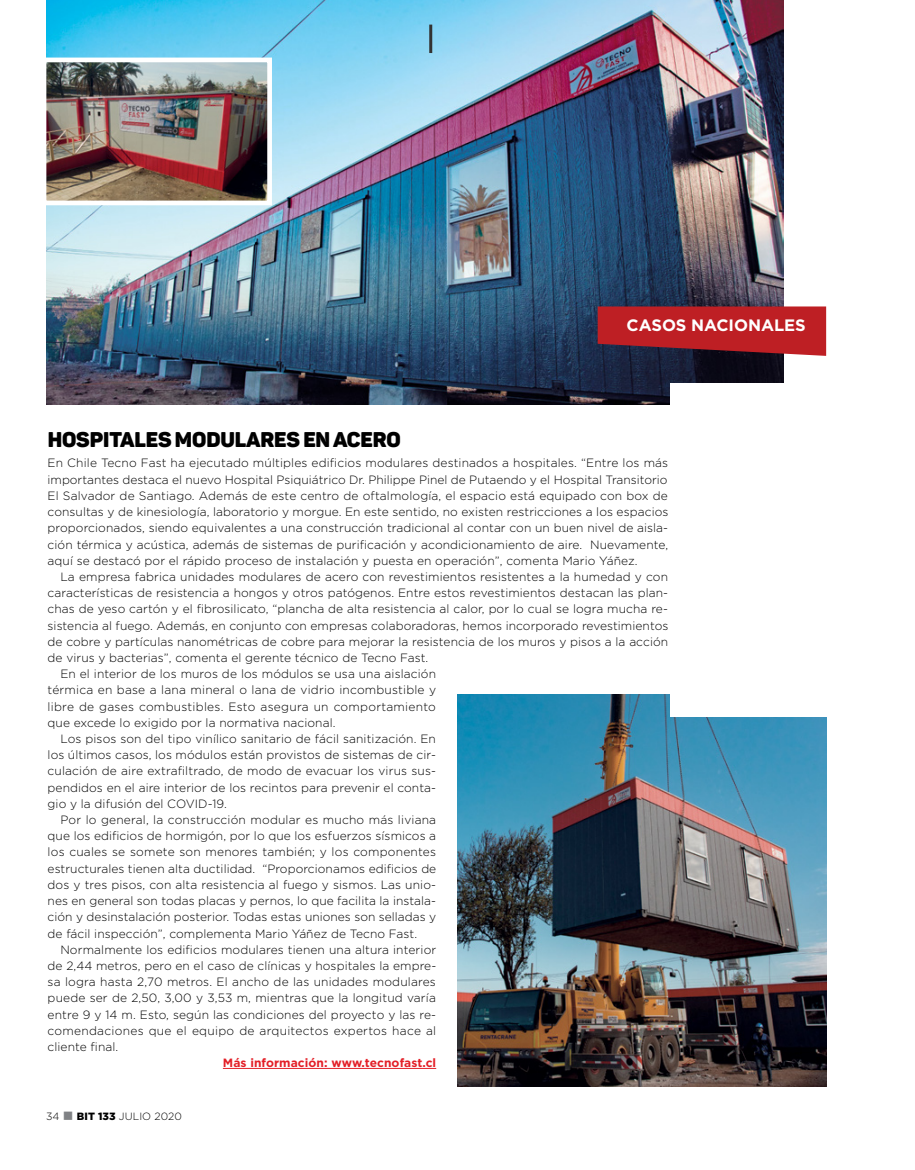
<style>
.page{position:relative;width:915px;height:1170px;background:#fff}
.page>*{position:absolute;margin:0;border:0;box-sizing:border-box;transform-origin:0 0}
.t1{font:21px "Panton Black Caps";letter-spacing:-.005em;color:#000}
.t2{font:700 16.5px "Gotham";letter-spacing:-.005em;color:#fff}
.t3{font:300 12px/16.2px "Gotham";letter-spacing:.005em;color:#000;text-align:justify}
.t4{font:700 12px "Gotham";letter-spacing:.005em;color:#e31f27}
.t5{font:300 10.5px "Gotham";letter-spacing:.005em;color:#000}
.s1{color:#808285}
.s2{font-weight:900}
</style>
<div class="page">
<hr style="left:223px;top:1067px;width:213px;height:1px;background:#e31f27">
<img style="left:457px;top:694px;width:368px;height:392px">
<img style="left:46px;top:0;width:736px;height:404px">
<div style="left:670px;top:383px;width:171px;height:333px;background:#fff"></div>
<img style="left:48px;top:64px;width:218px;height:135px">
<div style="left:42px;top:58px;width:230px;height:147px;border:5px solid #fff"></div>
<svg style="left:597px;top:306px;width:228px;height:50px;background:#a82027"></svg>
<hr style="left:429px;top:25px;width:3px;height:28px;background:#333">
<h2 class="t2" style="left:626px;top:314px;width:25px">CASOS</h2>
<h2 class="t2" style="left:691px;top:314px;width:82px">NACIONALES</h2>
<h1 class="t1" style="left:48px;top:426px;width:354px">HOSPITALES MODULARES EN ACERO</h1>
<p class="t3" style="left:48px;top:455px;width:622px">En Chile Tecno Fast ha ejecutado múltiples edificios modulares destinados a hospitales. “Entre los más importantes destaca el nuevo Hospital Psiquiátrico Dr. Philippe Pinel de Putaendo y el Hospital Transitorio El Salvador de Santiago. Además de este centro de oftalmología, el espacio está equipado con box de consultas y de kinesiología, laboratorio y morgue. En este sentido, no existen restricciones a los espacios proporcionados, siendo equivalentes a una construcción tradicional al contar con un buen nivel de aisla&shy;ción térmica y acústica, además de sistemas de purificación y acondicionamiento de aire. Nuevamente, aquí se destacó por el rápido proceso de instalación y puesta en operación”, comenta Mario Yáñez.</p>
<p class="t3" style="left:60px;top:568px;width:609px">La empresa fabrica unidades modulares de acero con revestimientos resistentes a la humedad y con</p>
<p class="t3" style="left:48px;top:584px;width:621px">características de resistencia a hongos y otros patógenos. Entre estos revestimientos destacan las plan-</p>
<p class="t3" style="left:48px;top:600px;width:621px">chas de yeso cartón y el fibrosilicato, “plancha de alta resistencia al calor, por lo cual se logra mucha re-</p>
<p class="t3" style="left:48px;top:617px;width:622px">sistencia al fuego. Además, en conjunto con empresas colaboradoras, hemos incorporado revestimientos</p>
<p class="t3" style="left:48px;top:633px;width:622px">de cobre y partículas nanométricas de cobre para mejorar la resistencia de los muros y pisos a la acción</p>
<p class="t3" style="left:48px;top:649px;width:382px">de virus y bacterias”, comenta el gerente técnico de Tecno Fast.</p>
<p class="t3" style="left:60px;top:665px;width:377px">En el interior de los muros de los módulos se usa una aislación</p>
<p class="t3" style="left:48px;top:681px;width:390px">térmica en base a lana mineral o lana de vidrio incombustible y</p>
<p class="t3" style="left:48px;top:698px;width:390px">libre de gases combustibles. Esto asegura un comportamiento</p>
<p class="t3" style="left:48px;top:714px;width:289px">que excede lo exigido por la normativa nacional.</p>
<p class="t3" style="left:60px;top:730px;width:377px">Los pisos son del tipo vinílico sanitario de fácil sanitización. En</p>
<p class="t3" style="left:48px;top:746px;width:390px">los últimos casos, los módulos están provistos de sistemas de cir-</p>
<p class="t3" style="left:48px;top:762px;width:390px">culación de aire extrafiltrado, de modo de evacuar los virus sus-</p>
<p class="t3" style="left:48px;top:779px;width:390px">pendidos en el aire interior de los recintos para prevenir el conta-</p>
<p class="t3" style="left:48px;top:795px;width:181px">gio y la difusión del COVI D-19.</p>
<p class="t3" style="left:60px;top:811px;width:377px">Por lo general, la construcción modular es mucho más liviana</p>
<p class="t3" style="left:48px;top:827px;width:390px">que los edificios de hormigón, por lo que los esfuerzos sísmicos a</p>
<p class="t3" style="left:48px;top:843px;width:390px">los cuales se somete son menores también; y los componentes</p>
<p class="t3" style="left:48px;top:860px;width:390px">estructurales tienen alta ductilidad. “Proporcionamos edificios de</p>
<p class="t3" style="left:48px;top:876px;width:390px">dos y tres pisos, con alta resistencia al fuego y sismos. Las unio-</p>
<p class="t3" style="left:48px;top:892px;width:390px">nes en general son todas placas y pernos, lo que facilita la instala-</p>
<p class="t3" style="left:48px;top:908px;width:390px">ción y desinstalación posterior. Todas estas uniones son selladas y</p>
<p class="t3" style="left:48px;top:924px;width:371px">de fácil inspección”, complementa Mario Yáñez de Tecno Fast.</p>
<p class="t3" style="left:60px;top:941px;width:377px">Normalmente los edificios modulares tienen una altura interior</p>
<p class="t3" style="left:48px;top:957px;width:390px">de 2,44 metros, pero en el caso de clínicas y hospitales la empre-</p>
<p class="t3" style="left:48px;top:973px;width:390px">sa logra hasta 2,70 metros. El ancho de las unidades modulares</p>
<p class="t3" style="left:48px;top:989px;width:389px">puede ser de 2,50, 3,00 y 3,53 m, mientras que la longitud varía</p>
<p class="t3" style="left:48px;top:1005px;width:390px">entre 9 y 14 m. Esto, según las condiciones del proyecto y las re-</p>
<p class="t3" style="left:48px;top:1022px;width:390px">comendaciones que el equipo de arquitectos expertos hace al</p>
<p class="t3" style="left:48px;top:1038px;width:72px">cliente final.</p>
<p class="t4" style="left:223px;top:1054px;width:215px">Más información: www.tecnofast.cl</p>
<p class="t5" style="left:46px;top:1109px;width:137px">34 <span class="s1">■</span> <span class="s2">BIT 133</span> julio 2020</p>
</div>
